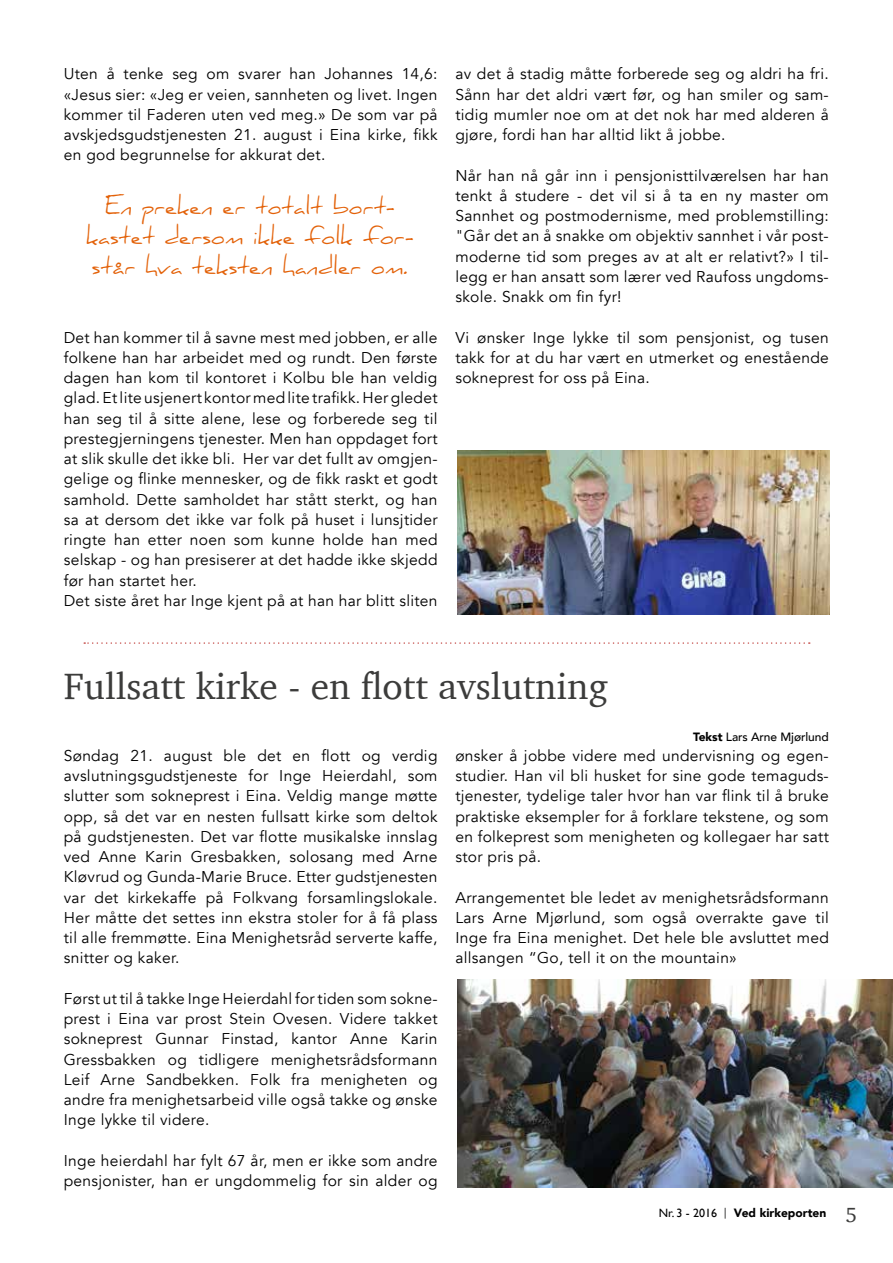
<style>
.page{position:relative;width:893px;height:1263px;background:#fff}
.page>*{position:absolute;margin:0;border:0;box-sizing:border-box;transform-origin:0 0}
.t1{font:37.5px "Charter";color:#3c3c3b}
.t2{font:22.5px/30px "Daniel";letter-spacing:.01em;color:#e36108;text-align:center}
.t3{font:15.6px/20.2px "Avenir";letter-spacing:.02em;color:#000;text-align:justify}
.t4{font:900 12px "Avenir";color:#000}
.t5{font:500 12px "Avenir";letter-spacing:-.005em;color:#000}
.s1{font-weight:900}
.s2{font-family:"Gill Sans";font-weight:400}
.s3{font-family:"Asap";font-weight:400}
.s4{font-family:"Charter";font-weight:400;font-size:21px;color:#3c3c3b}
</style>
<div class="page">
<svg style="left:84px;top:642px;width:726px;height:2px"></svg>
<img style="left:457px;top:979px;width:436px;height:208px">
<img style="left:457px;top:451px;width:372px;height:163px">
<p class="t3" style="left:64px;top:64px;width:375px">Uten å tenke seg om svarer han Johannes 14,6: «Jesus sier: «Jeg er veien, sannheten og livet. Ingen kommer til Faderen uten ved meg.» De som var på avskjedsgudstjenesten 21. august i Eina kirke, fikk en god begrunnelse for akkurat det.</p>
<h2 class="t2" style="left:86px;top:192px;width:329px">En preken er totalt bort&shy;kastet dersom ikke folk for&shy;står hva teksten handler om.</h2>
<p class="t3" style="left:64px;top:327px;width:375px;text-align:left">Det han kommer til å savne mest med jobben, er alle folkene han har arbeidet med og rundt. Den første dagen han kom til kontoret i Kolbu ble han veldig glad. Et lite usjenert kontor med lite trafikk. Her gledet han seg til å sitte alene, lese og forberede seg til prestegjerningens tjenester. Men han oppdaget fort at slik skulle det ikke bli. Her var det fullt av omgjen&shy;gelige og flinke mennesker, og de fikk raskt et godt samhold. Dette samholdet har stått sterkt, og han sa at dersom det ikke var folk på huset i lunsjtider ringte han etter noen som kunne holde han med selskap - og han presiserer at det hadde ikke skjedd før han startet her.<br>Det siste året har Inge kjent på at han har blitt sliten</p>
<p class="t3" style="left:455px;top:64px;width:375px">av det å stadig måtte forberede seg og aldri ha fri.<br>Sånn har det aldri vært før, og han smiler og sam&shy;tidig mumler noe om at det nok har med alderen å gjøre, fordi han har alltid likt å jobbe.</p>
<p class="t3" style="left:455px;top:165px;width:375px">Når han nå går inn i pensjonisttilværelsen har han tenkt å studere - det vil si å ta en ny master om Sannhet og postmodernisme, med problemstilling: "Går det an å snakke om objektiv sannhet i vår post&shy;moderne tid som preges av at alt er relativt?» I til&shy;legg er han ansatt som lærer ved Raufoss ungdoms&shy;skole. Snakk om fin fyr!</p>
<p class="t3" style="left:455px;top:327px;width:375px">Vi ønsker Inge lykke til som pensjonist, og tusen takk for at du har vært en utmerket og enestående sokneprest for oss på Eina.</p>
<h1 class="t1" style="left:64px;top:654px;width:546px">Fullsatt kirke - en flott avslutning</h1>
<p class="t5" style="left:693px;top:726px;width:137px"><span class="s1">Tekst</span> Lars Arne Mjørlund</p>
<p class="t3" style="left:64px;top:746px;width:375px">Søndag 21. august ble det en flott og verdig avslutningsgudstjeneste for Inge Heierdahl, som slutter som sokneprest i Eina. Veldig mange møtte opp, så det var en nesten fullsatt kirke som deltok på gudstjenesten. Det var flotte musikalske innslag ved Anne Karin Gresbakken, solosang med Arne Kløvrud og Gunda-Marie Bruce. Etter gudstjenesten var det kirkekaffe på Folkvang forsamlingslokale.<br>Her måtte det settes inn ekstra stoler for å få plass til alle fremmøtte. Eina Menighetsråd serverte kaffe, snitter og kaker.</p>
<p class="t3" style="left:64px;top:989px;width:375px">Først ut til å takke Inge Heierdahl for tiden som sokne&shy;prest i Eina var prost Stein Ovesen. Videre takket sokneprest Gunnar Finstad, kantor Anne Karin Gressbakken og tidligere menighetsrådsformann Leif Arne Sandbekken. Folk fra menigheten og andre fra menighetsarbeid ville også takke og ønske Inge lykke til videre.</p>
<p class="t3" style="left:64px;top:1151px;width:375px">Inge heierdahl har fylt 67 år, men er ikke som andre pensjonister, han er ungdommelig for sin alder og</p>
<p class="t3" style="left:455px;top:746px;width:375px">ønsker å jobbe videre med undervisning og egen&shy;studier. Han vil bli husket for sine gode temaguds&shy;tjenester, tydelige taler hvor han var flink til å bruke praktiske eksempler for å forklare tekstene, og som en folkeprest som menigheten og kollegaer har satt stor pris på.</p>
<p class="t3" style="left:455px;top:887px;width:375px">Arrangementet ble ledet av menighetsrådsformann Lars Arne Mjørlund, som også overrakte gave til Inge fra Eina menighet. Det hele ble avsluttet med allsangen “Go, tell it on the mountain»</p>
<p class="t4" style="left:659px;top:1202px;width:200px"><span class="s2">Nr. 3 - 2016</span> <span class="s3">|</span> Ved kirkeporten <span class="s4">5</span></p>
</div>
